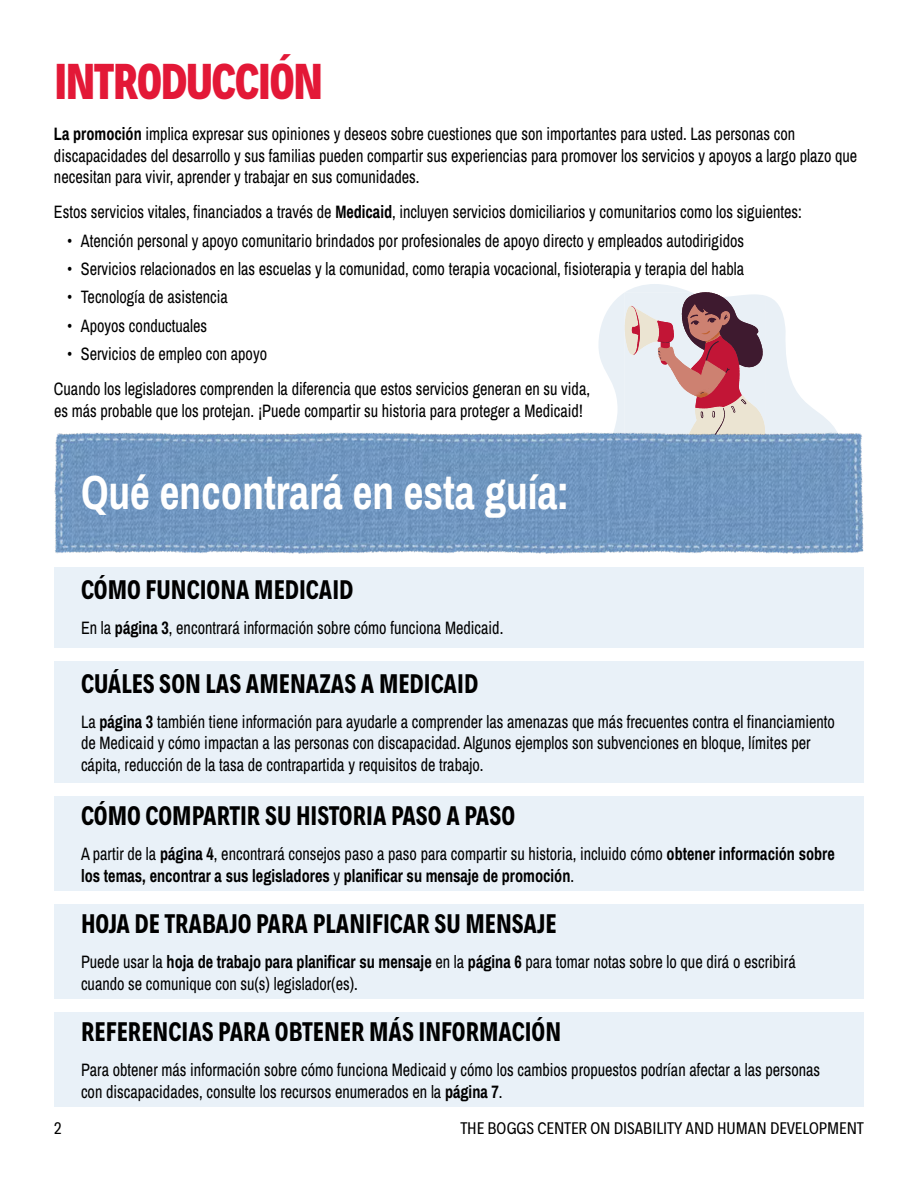
<style>
.page{position:relative;width:918px;height:1188px;background:#fff}
.page>*{position:absolute;margin:0;border:0;box-sizing:border-box;transform-origin:0 0}
.t1{font:48px "Archivo Narrow";color:#fff;scale:.9 1}
.t2{font:800 45px "Decalotype";letter-spacing:-.045em;color:#e31837;scale:.9 1}
.t3{font:700 24px "Decalotype";color:#000;scale:.9 1}
.t4{font:18px/21.6px "Archivo Narrow";color:#000;scale:.9 1}
.t5{font:15px "Decalotype";color:#000}
</style>
<div class="page">
<div style="left:54px;top:567px;width:810px;height:81px;background:#e9f1f8"></div>
<div style="left:54px;top:662px;width:810px;height:121px;background:#e9f1f8"></div>
<div style="left:54px;top:796px;width:810px;height:95px;background:#e9f1f8"></div>
<div style="left:54px;top:904px;width:810px;height:95px;background:#e9f1f8"></div>
<div style="left:54px;top:1012px;width:810px;height:95px;background:#e9f1f8"></div>
<svg style="left:598px;top:284px;width:239px;height:148px"></svg>
<svg style="left:625px;top:292px;width:140px;height:140px;background:#caa9ae"></svg>
<img style="left:54px;top:432px;width:810px;height:122px">
<h2 class="t2" style="left:54px;top:50px;width:301px">INTRODUCCIÓN</h2>
<p class="t4" style="left:54px;top:123px;width:894px">La promoción implica expresar sus opiniones y deseos sobre cuestiones que son importantes para usted. Las personas con discapacidades del desarrollo y sus familias pueden compartir sus experiencias para promover los servicios y apoyos a largo plazo que necesitan para vivir, aprender y trabajar en sus comunidades.</p>
<p class="t4" style="left:54px;top:201px;width:833px">Estos servicios vitales, financiados a través de Medicaid, incluyen servicios domiciliarios y comunitarios como los siguientes:</p>
<p class="t4" style="left:67px;top:229px;width:753px">• Atención personal y apoyo comunitario brindados por profesionales de apoyo directo y empleados autodirigidos</p>
<p class="t4" style="left:67px;top:258px;width:753px">• Servicios relacionados en las escuelas y la comunidad, como terapia vocacional, fisioterapia y terapia del habla</p>
<p class="t4" style="left:67px;top:286px;width:180px">• Tecnología de asistencia</p>
<p class="t4" style="left:67px;top:314px;width:157px">• Apoyos conductuales</p>
<p class="t4" style="left:54px;top:336px;width:597px;line-height:35.1px;text-indent:14px">• Servicios de empleo con apoyo<br>Cuando los legisladores comprenden la diferencia que estos servicios generan en su vida,</p>
<p class="t4" style="left:54px;top:399px;width:589px">es más probable que los protejan. ¡Puede compartir su historia para proteger a Medicaid!</p>
<h1 class="t1" style="left:81px;top:458px;width:544px">Qué encontrará en esta guía:</h1>
<h3 class="t3" style="left:81px;top:574px;width:304px">CÓMO FUNCIONA MEDICAID</h3>
<p class="t4" style="left:81px;top:617px;width:471px">En la página 3, encontrará información sobre cómo funciona Medicaid.</p>
<h3 class="t3" style="left:81px;top:667px;width:443px">CUÁLES SON LAS AMENAZAS A MEDICAID</h3>
<p class="t4" style="left:81px;top:710px;width:839px">La página 3 también tiene información para ayudarle a comprender las amenazas que más frecuentes contra el financiamiento de Medicaid y cómo impactan a las personas con discapacidad. Algunos ejemplos son subvenciones en bloque, límites per cápita, reducción de la tasa de contrapartida y requisitos de trabajo.</p>
<h3 class="t3" style="left:81px;top:799px;width:484px">CÓMO COMPARTIR SU HISTORIA PASO A PASO</h3>
<p class="t4" style="left:81px;top:842px;width:839px">A partir de la página 4, encontrará consejos paso a paso para compartir su historia, incluido cómo obtener información sobre los temas, encontrar a sus legisladores y planificar su mensaje de promoción.</p>
<h3 class="t3" style="left:81px;top:907px;width:530px">HOJA DE TRABAJO PARA PLANIFICAR SU MENSAJE</h3>
<p class="t4" style="left:81px;top:950px;width:796px">Puede usar la hoja de trabajo para planificar su mensaje en la página 6 para tomar notas sobre lo que dirá o escribirá cuando se comunique con su(s) legislador(es).</p>
<h3 class="t3" style="left:81px;top:1015px;width:535px">REFERENCIAS PARA OBTENER MÁS INFORMACIÓN</h3>
<p class="t4" style="left:81px;top:1058px;width:823px">Para obtener más información sobre cómo funciona Medicaid y cómo los cambios propuestos podrían afectar a las personas con discapacidades, consulte los recursos enumerados en la página 7.</p>
<p class="t5" style="left:54px;top:1118px;width:9px">2</p>
<p class="t5" style="left:460px;top:1118px;width:405px">THE BOGGS CENTER ON DISABILITY AND HUMAN DEVELOPMENT</p>
</div>
